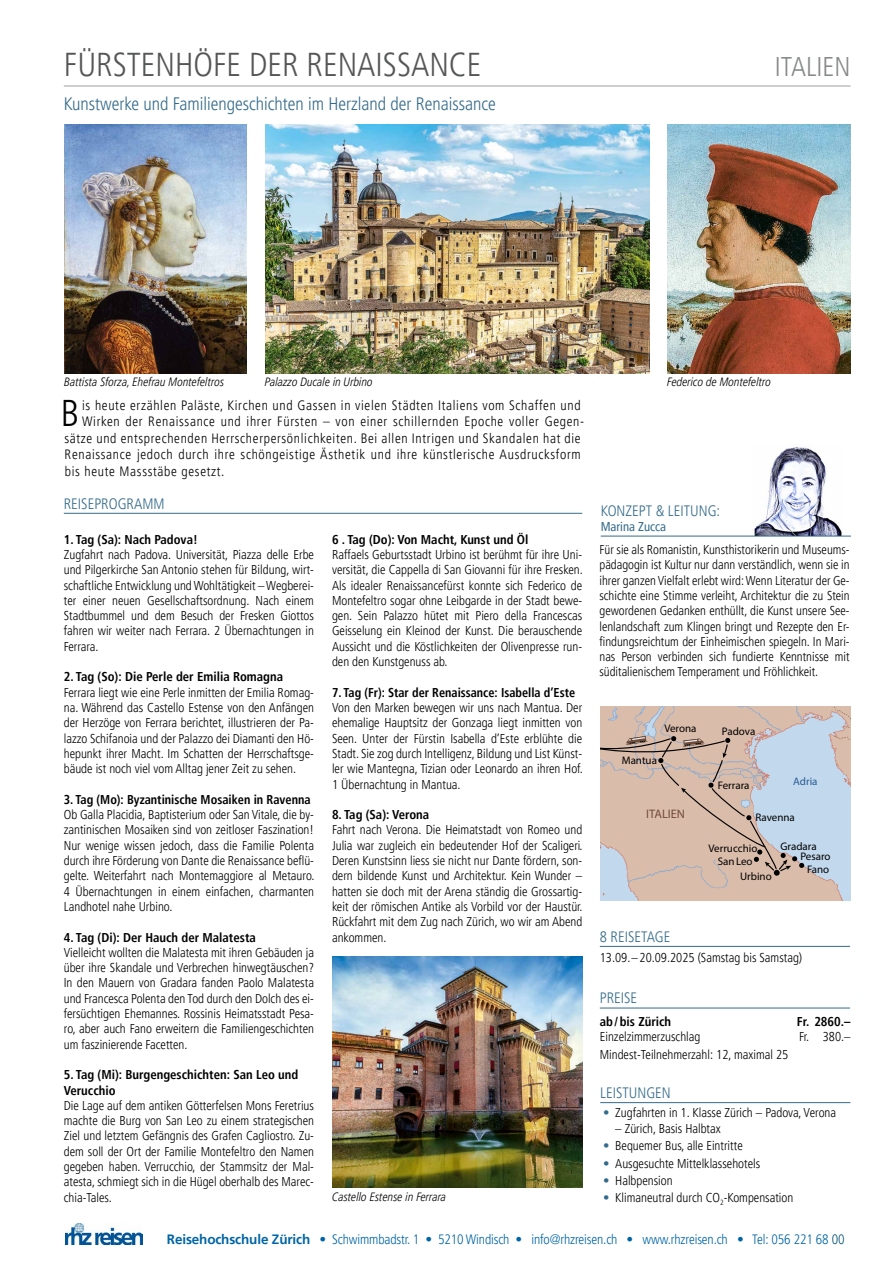
<style>
.page{position:relative;width:893px;height:1263px;background:#fff}
.page>*{position:absolute;margin:0;border:0;box-sizing:border-box;transform-origin:0 0}
.t1{font:300 condensed 37.2px "Frutiger LT Pro";color:#000}
.t2{font:300 condensed 33px "Frutiger LT Pro";color:#555756}
.t3{font:300 condensed 27px "Frutiger LT Pro";color:#878988}
.t4{font:300 condensed 18px "Frutiger LT Pro";color:#346b8a}
.t5{font:300 condensed 15px "Frutiger LT Pro";color:#346b8a}
.t6{font:300 condensed 13.5px "Frutiger LT Pro";letter-spacing:.05em;color:#000}
.t7{font:300 condensed 13.5px "Frutiger LT Pro";letter-spacing:-.01em;color:#0065a5}
.t8{font:300 condensed 12.75px/15.3px "Frutiger LT Pro";color:#000;text-align:justify}
.t9{font:700 condensed 12.75px/15.3px "Frutiger LT Pro";color:#000}
.t10{font:700 condensed 12.75px "Frutiger LT Pro";color:#000;scale:.96 1}
.t11{font:condensed 12.75px "Frutiger LT Pro";color:#346b8a}
.t12{font:700 condensed 12.3px "Frutiger";color:#714b3a}
.t13{font:italic 300 condensed 12px "Frutiger LT Pro";color:#000}
.t14{font:condensed 10.95px/10.5px "Frutiger";color:#000}
.t15{font:condensed 10.95px "Frutiger";color:#295b93}
.s1{color:#346b8a}
.s2{font-weight:700;font-stretch:normal}
.s3{color:#005072}
</style>
<div class="page">
<img style="left:66px;top:1224px;width:77px;height:21px">
<hr style="left:64px;top:513px;width:518px;height:1px;background:#346b8a">
<hr style="left:600px;top:1102px;width:250px;height:1px;background:#346b8a">
<hr style="left:600px;top:946px;width:250px;height:1px;background:#346b8a">
<img style="left:600px;top:706px;width:250px;height:195px">
<svg style="left:600px;top:736px;width:204px;height:140px;background:#cbbab2"></svg>
<hr style="left:64px;top:86px;width:786px;height:1px;background:#9d9e9e">
<hr style="left:600px;top:1008px;width:250px;height:1px;background:#346b8a">
<img style="left:753px;top:447px;width:91px;height:89px">
<hr style="left:601px;top:536px;width:250px;height:1px;background:#346b8a">
<img style="left:265px;top:124px;width:384px;height:249px">
<img style="left:667px;top:124px;width:183px;height:249px">
<img style="left:64px;top:124px;width:183px;height:249px">
<img style="left:332px;top:957px;width:250px;height:231px">
<h2 class="t2" style="left:64px;top:45px;width:419px">FÜRSTENHÖFE DER RENAISSANCE</h2>
<h3 class="t3" style="left:775px;top:51px;width:77px">ITALIEN</h3>
<h3 class="t4" style="left:64px;top:94px;width:433px">Kunstwerke und Familiengeschichten im Herzland der Renaissance</h3>
<p class="t13" style="left:64px;top:375px;width:162px">Battista Sforza, Ehefrau Montefeltros</p>
<p class="t13" style="left:265px;top:375px;width:109px">Palazzo Ducale in Urbino</p>
<p class="t13" style="left:667px;top:375px;width:105px">Federico de Montefeltro</p>
<h1 class="t1" style="left:61px;top:392px;width:20px">B</h1>
<p class="t6" style="left:82px;top:397px;width:500px">is heute erzählen Paläste, Kirchen und Gassen in vielen Städten Italiens vom Schaffen und</p>
<p class="t6" style="left:82px;top:414px;width:503px">Wirken der Renaissance und ihrer Fürsten – von einer schillernden Epoche voller Gegen-</p>
<p class="t6" style="left:64px;top:430px;width:518px">sätze und entsprechenden Herrscherpersönlichkeiten. Bei allen Intrigen und Skandalen hat die</p>
<p class="t6" style="left:65px;top:447px;width:518px">Renaissance jedoch durch ihre schöngeistige Ästhetik und ihre künstlerische Ausdrucksform</p>
<p class="t6" style="left:65px;top:463px;width:161px">bis heute Massstäbe gesetzt.</p>
<p class="t5" style="left:64px;top:495px;width:102px">REISEPROGRAMM</p>
<p class="t9" style="left:64px;top:532px;width:135px">1. Tag (Sa): Nach Padova!</p>
<p class="t8" style="left:64px;top:547px;width:252px">Zugfahrt nach Padova. Universität, Piazza delle Erbe und Pilgerkirche San Antonio stehen für Bildung, wirt&shy;schaftliche Entwicklung und Wohltätigkeit – Wegberei&shy;ter einer neuen Gesellschaftsordnung. Nach einem Stadtbummel und dem Besuch der Fresken Giottos fahren wir weiter nach Ferrara. 2 Übernachtungen in Ferrara.</p>
<p class="t9" style="left:64px;top:669px;width:221px">2. Tag (So): Die Perle der Emilia Romagna</p>
<p class="t8" style="left:64px;top:685px;width:252px">Ferrara liegt wie eine Perle inmitten der Emilia Romag&shy;na. Während das Castello Estense von den Anfängen der Herzöge von Ferrara berichtet, illustrieren der Pa&shy;lazzo Schifanoia und der Palazzo dei Diamanti den Hö&shy;hepunkt ihrer Macht. Im Schatten der Herrschaftsge&shy;bäude ist noch viel vom Alltag jener Zeit zu sehen.</p>
<p class="t9" style="left:64px;top:792px;width:248px">3. Tag (Mo): Byzantinische Mosaiken in Ravenna</p>
<p class="t8" style="left:64px;top:807px;width:252px">Ob Galla Placidia, Baptisterium oder San Vitale, die by&shy;zantinischen Mosaiken sind von zeitloser Faszination!<br>Nur wenige wissen jedoch, dass die Familie Polenta durch ihre Förderung von Dante die Renaissance beflü&shy;gelte. Weiterfahrt nach Montemaggiore al Metauro.<br>4 Übernachtungen in einem einfachen, charmanten Landhotel nahe Urbino.</p>
<p class="t9" style="left:64px;top:929px;width:194px">4. Tag (Di): Der Hauch der Malatesta</p>
<p class="t8" style="left:64px;top:945px;width:252px">Vielleicht wollten die Malatesta mit ihren Gebäuden ja über ihre Skandale und Verbrechen hinwegtäuschen?<br>In den Mauern von Gradara fanden Paolo Malatesta und Francesca Polenta den Tod durch den Dolch des ei&shy;fersüchtigen Ehemannes. Rossinis Heimatsstadt Pesa&shy;ro, aber auch Fano erweitern die Familiengeschichten um faszinierende Facetten.</p>
<p class="t9" style="left:64px;top:1067px;width:236px">5. Tag (Mi): Burgengeschichten: San Leo und<br>Verucchio</p>
<p class="t8" style="left:64px;top:1098px;width:252px">Die Lage auf dem antiken Götterfelsen Mons Feretrius machte die Burg von San Leo zu einem strategischen Ziel und letztem Gefängnis des Grafen Cagliostro. Zu&shy;dem soll der Ort der Familie Montefeltro den Namen gegeben haben. Verrucchio, der Stammsitz der Mal&shy;atesta, schmiegt sich in die Hügel oberhalb des Marec&shy;chia-Tales.</p>
<p class="t9" style="left:332px;top:532px;width:198px">6 . Tag (Do): Von Macht, Kunst und Öl</p>
<p class="t8" style="left:332px;top:547px;width:252px">Raffaels Geburtsstadt Urbino ist berühmt für ihre Uni&shy;versität, die Cappella di San Giovanni für ihre Fresken.<br>Als idealer Renaissancefürst konnte sich Federico de Montefeltro sogar ohne Leibgarde in der Stadt bewe&shy;gen. Sein Palazzo hütet mit Piero della Francescas Geisselung ein Kleinod der Kunst. Die berauschende Aussicht und die Köstlichkeiten der Olivenpresse run&shy;den den Kunstgenuss ab.</p>
<p class="t10" style="left:332px;top:685px;width:255px">7. Tag (Fr): Star der Renaissance: Isabella d’Este</p>
<p class="t8" style="left:332px;top:700px;width:252px">Von den Marken bewegen wir uns nach Mantua. Der ehemalige Hauptsitz der Gonzaga liegt inmitten von Seen. Unter der Fürstin Isabella d’Este erblühte die Stadt. Sie zog durch Intelligenz, Bildung und List Künst&shy;ler wie Mantegna, Tizian oder Leonardo an ihren Hof.<br>1 Übernachtung in Mantua.</p>
<p class="t9" style="left:332px;top:807px;width:99px">8. Tag (Sa): Verona</p>
<p class="t8" style="left:332px;top:822px;width:252px">Fahrt nach Verona. Die Heimatstadt von Romeo und Julia war zugleich ein bedeutender Hof der Scaligeri.<br>Deren Kunstsinn liess sie nicht nur Dante fördern, son&shy;dern bildende Kunst und Architektur. Kein Wunder – hatten sie doch mit der Arena ständig die Grossartig&shy;keit der römischen Antike als Vorbild vor der Haustür.<br>Rückfahrt mit dem Zug nach Zürich, wo wir am Abend ankommen.</p>
<p class="t13" style="left:332px;top:1190px;width:116px">Castello Estense in Ferrara</p>
<p class="t5" style="left:601px;top:502px;width:121px">KONZEPT &amp; LEITUNG:</p>
<p class="t11" style="left:601px;top:520px;width:67px">Marina Zucca</p>
<p class="t8" style="left:599px;top:542px;width:252px">Für sie als Romanistin, Kunsthistorikerin und Museums&shy;pädagogin ist Kultur nur dann verständlich, wenn sie in ihrer ganzen Vielfalt erlebt wird: Wenn Literatur der Ge&shy;schichte eine Stimme verleiht, Architektur die zu Stein gewordenen Gedanken enthüllt, die Kunst unsere See&shy;lenlandschaft zum Klingen bringt und Rezepte den Er&shy;findungsreichtum der Einheimischen spiegeln. In Mari&shy;nas Person verbinden sich fundierte Kenntnisse mit süditalienischem Temperament und Fröhlichkeit.</p>
<p class="t14" style="left:664px;top:723px;width:34px">Verona</p>
<p class="t14" style="left:622px;top:755px;width:37px">Mantua</p>
<p class="t12" style="left:646px;top:806px;width:40px">ITALIEN</p>
<p class="t14" style="left:722px;top:726px;width:35px">Padova</p>
<p class="t14" style="left:718px;top:780px;width:33px">Ferrara</p>
<p class="t15" style="left:793px;top:775px;width:26px">Adria</p>
<p class="t14" style="left:755px;top:812px;width:41px">Ravenna</p>
<p class="t14" style="left:708px;top:843px;width:51px">Verrucchio</p>
<p class="t14" style="left:718px;top:855px;width:36px">San Leo</p>
<p class="t14" style="left:740px;top:871px;width:33px">Urbino</p>
<p class="t14" style="left:800px;top:841px;width:32px;text-indent:-20px">Gradara<br>Pesaro</p>
<p class="t14" style="left:807px;top:863px;width:24px">Fano</p>
<p class="t5" style="left:600px;top:928px;width:72px">8 REISETAGE</p>
<p class="t8" style="left:600px;top:950px;width:204px">13.09.–20.09.2025 (Samstag bis Samstag)</p>
<p class="t5" style="left:600px;top:989px;width:39px">PREISE</p>
<p class="t9" style="left:600px;top:1014px;width:73px">ab/bis Zürich</p>
<p class="t8" style="left:600px;top:1028px;width:190px;line-height:18px">Einzelzimmerzuschlag<br>Mindest-Teilnehmerzahl: 12, maximal 25</p>
<p class="t9" style="left:797px;top:1014px;width:55px">Fr. 2860.–</p>
<p class="t8" style="left:823px;top:1029px;width:29px">380.–</p>
<p class="t8" style="left:799px;top:1029px;width:12px">Fr.</p>
<p class="t5" style="left:600px;top:1084px;width:72px">LEISTUNGEN</p>
<p class="t8" style="left:603px;top:1105px;width:235px"><span class="s1">•</span> Zugfahrten in 1. Klasse Zürich – Padova, Verona</p>
<p class="t8" style="left:615px;top:1121px;width:107px">– Zürich, Basis Halbtax</p>
<p class="t8" style="left:603px;top:1138px;width:141px"><span class="s1">•</span> Bequemer Bus, alle Eintritte</p>
<p class="t8" style="left:603px;top:1155px;width:159px"><span class="s1">•</span> Ausgesuchte Mittelklassehotels</p>
<p class="t8" style="left:603px;top:1173px;width:71px"><span class="s1">•</span> Halbpension</p>
<p class="t8" style="left:603px;top:1190px;width:192px"><span class="s1">•</span> Klimaneutral durch CO<sub>2</sub>-Kompensation</p>
<p class="t7" style="left:167px;top:1231px;width:679px"><span class="s2">Reisehochschule Zürich</span> • Schwimmbadstr. 1 • 5210 Windisch • info@rhzreisen.ch • www.rhzreisen.ch • Tel: 056 221 68 <span class="s3">00</span></p>
</div>
